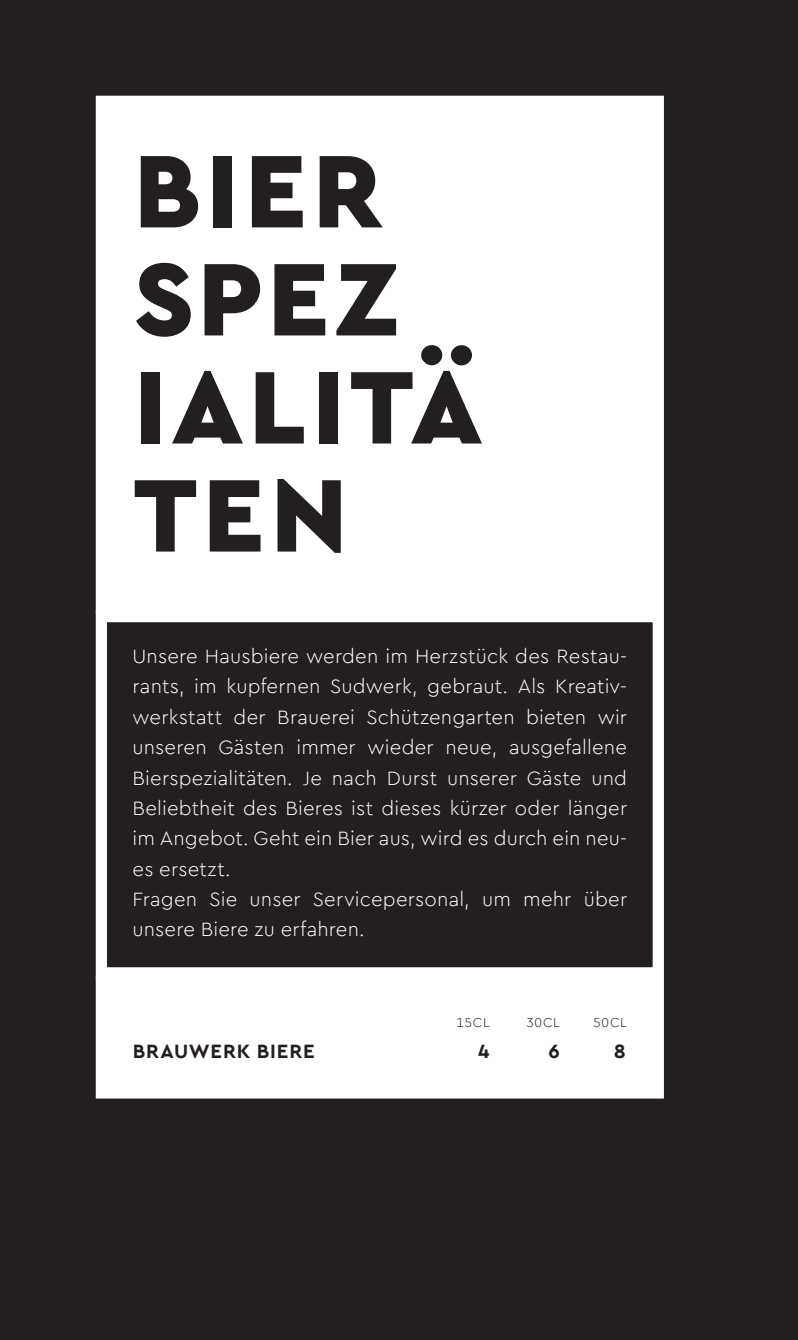
<style>
.page{position:relative;width:798px;height:1340px;background:#fff}
.page>*{position:absolute;margin:0;border:0;box-sizing:border-box;transform-origin:0 0}
.Titel_oben{font:900 108px "Cera PRO";letter-spacing:.05em;color:#231f20}
.Bierbeschrieb__NEG{font:300 20.25px/30.4px "Cera PRO";letter-spacing:.01em;color:#fff;text-align:justify}
.Biertitel__NEG{font:700 20.25px "Cera PRO";letter-spacing:.04em;color:#231f20}
.Menge__NEG{font:300 13.5px "Cera PRO";letter-spacing:.045em;color:#231f20}
</style>
<div class="page">
<div style="left:0;top:0;width:797px;height:1339px;background:#231f20"></div>
<div style="left:96px;top:611px;width:567px;height:367px;border:11px solid #fff"></div>
<div style="left:101px;top:982px;width:557px;height:110px;background:#fff"></div>
<div style="left:96px;top:977px;width:567px;height:121px;border:11px solid #fff"></div>
<div style="left:101px;top:101px;width:557px;height:505px;background:#fff"></div>
<div style="left:96px;top:96px;width:567px;height:516px;border:11px solid #fff"></div>
<p class="Titel_oben" style="left:134px;top:119px;width:251px">BIER</p>
<p class="Titel_oben" style="left:134px;top:227px;width:266px">SPEZ</p>
<p class="Titel_oben" style="left:134px;top:335px;width:350px">IALITÄ</p>
<p class="Titel_oben" style="left:134px;top:443px;width:216px">TEN</p>
<p class="Bierbeschrieb__NEG" style="left:132px;top:640px;width:496px">Unsere Hausbiere werden im Herzstück des Restau&shy;rants, im kupfernen Sudwerk, gebraut. Als Kreativ&shy;werkstatt der Brauerei Schützengarten bieten wir unseren Gästen immer wieder neue, ausgefallene Bierspezialitäten. Je nach Durst unserer Gäste und Beliebtheit des Bieres ist dieses kürzer oder länger im Angebot. Geht ein Bier aus, wird es durch ein neu&shy;es ersetzt.</p>
<p class="Bierbeschrieb__NEG" style="left:132px;top:883px;width:496px">Fragen Sie unser Servicepersonal, um mehr über unsere Biere zu erfahren.</p>
<p class="Menge__NEG" style="left:456px;top:1013px;width:35px">15CL</p>
<p class="Menge__NEG" style="left:526px;top:1013px;width:35px">30CL</p>
<p class="Menge__NEG" style="left:593px;top:1013px;width:35px">50CL</p>
<p class="Biertitel__NEG" style="left:133px;top:1037px;width:183px">BRAUWERK BIERE</p>
<p class="Biertitel__NEG" style="left:478px;top:1037px;width:13px">4</p>
<p class="Biertitel__NEG" style="left:548px;top:1037px;width:13px">6</p>
<p class="Biertitel__NEG" style="left:614px;top:1037px;width:13px">8</p>
</div>
